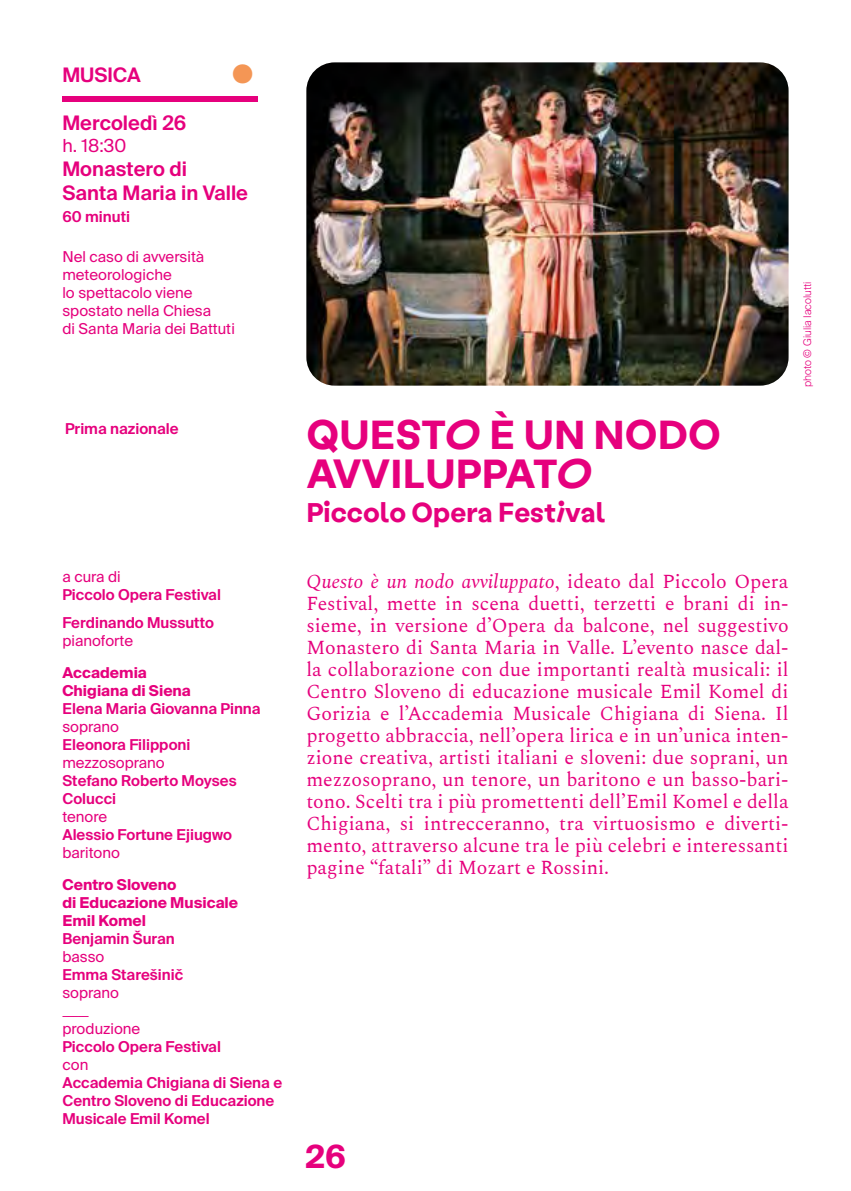
<style>
.page{position:relative;width:851px;height:1191px;background:#fff}
.page>*{position:absolute;margin:0;border:0;box-sizing:border-box;transform-origin:0 0}
.t1{font:700 42px/38.4px "Labil Grotesk";color:#e6007d}
.t2{font:600 34px "Suisse Intl";color:#f49655}
.t3{font:700 32px "Suisse Intl";color:#e6007d}
.t4{font:700 28px "Labil Grotesk";color:#e6007d}
.t5{font:600 20px/24px "Suisse Intl";color:#e6007d}
.t6{font:19.6px/22px "Spectral";color:#e6007d;text-align:justify}
.t7{font:18px "Suisse Intl";color:#e6007d}
.t8{font:600 15px/18px "Suisse Intl";color:#e6007d}
.t9{font:15px/18px "Suisse Intl";color:#e6007d}
.t10{font:700 15px/18px "Suisse Intl";color:#e6007d}
.t11{font:300 15px "Suisse Intl";color:#e6007d}
.t12{font:300 10.6px "Suisse Intl";color:#e6007d}
.s1{font-style:italic}
</style>
<div class="page">
<img style="left:306px;top:62px;width:482px;height:324px">
<div style="left:62px;top:96px;width:196px;height:6px;background:#e6007d"></div>
<h2 class="t2" style="left:232px;top:51px;width:22px">●</h2>
<p class="t5" style="left:62px;top:63px;width:80px">MUSICA</p>
<p class="t5" style="left:62px;top:111px;width:126px">Mercoledì 26</p>
<p class="t7" style="left:62px;top:135px;width:65px">h. 18:30</p>
<p class="t5" style="left:62px;top:157px;width:187px">Monastero di<br>Santa Maria in Valle</p>
<p class="t8" style="left:62px;top:207px;width:69px">60 minuti</p>
<p class="t9" style="left:62px;top:247px;width:174px">Nel caso di avversità meteorologiche<br>lo spettacolo viene spostato nella Chiesa<br>di Santa Maria dei Battuti</p>
<p class="t8" style="left:65px;top:420px;width:115px">Prima nazionale</p>
<p class="t9" style="left:62px;top:567px;width:60px">a cura di</p>
<p class="t8" style="left:62px;top:580px;width:160px;line-height:28px">Piccolo Opera Festival<br>Ferdinando Mussutto</p>
<p class="t9" style="left:62px;top:632px;width:72px">pianoforte</p>
<p class="t10" style="left:62px;top:664px;width:130px">Accademia<br>Chigiana di Siena</p>
<p class="t8" style="left:62px;top:699px;width:200px">Elena Maria Giovanna Pinna</p>
<p class="t9" style="left:62px;top:717px;width:58px">soprano</p>
<p class="t8" style="left:62px;top:735px;width:129px">Eleonora Filipponi</p>
<p class="t9" style="left:62px;top:753px;width:104px">mezzosoprano</p>
<p class="t8" style="left:62px;top:771px;width:176px">Stefano Roberto Moyses<br>Colucci</p>
<p class="t9" style="left:62px;top:807px;width:46px">tenore</p>
<p class="t8" style="left:62px;top:825px;width:171px">Alessio Fortune Ejiugwo</p>
<p class="t9" style="left:62px;top:843px;width:59px">baritono</p>
<p class="t10" style="left:62px;top:876px;width:177px">Centro Sloveno<br>di Educazione Musicale<br>Emil Komel</p>
<p class="t8" style="left:62px;top:929px;width:114px">Benjamin Šuran</p>
<p class="t9" style="left:62px;top:947px;width:44px">basso</p>
<p class="t8" style="left:62px;top:965px;width:122px">Emma Starešinič</p>
<p class="t9" style="left:62px;top:983px;width:58px">soprano</p>
<p class="t11" style="left:62px;top:1002px;width:28px">_____</p>
<p class="t9" style="left:62px;top:1019px;width:79px">produzione</p>
<p class="t8" style="left:62px;top:1037px;width:160px">Piccolo Opera Festival</p>
<p class="t9" style="left:62px;top:1055px;width:27px">con</p>
<p class="t8" style="left:62px;top:1073px;width:221px">Accademia Chigiana di Siena e<br>Centro Sloveno di Educazione<br>Musicale Emil Komel</p>
<h1 class="t1" style="left:306px;top:413px;width:416px">QUESTO È UN NODO<br>AVVILUPPATO</h1>
<h3 class="t4" style="left:306px;top:490px;width:300px">Piccolo Opera Festival</h3>
<p class="t12" style="left:801px;top:387px;width:107px;rotate:-90deg">photo © Giulia Iacolutti</p>
<p class="t6" style="left:306px;top:569px;width:483px"><span class="s1">Questo è un nodo avviluppato</span>, ideato dal Piccolo Opera Festival, mette in scena duetti, terzetti e brani di in&shy;sieme, in versione d’Opera da balcone, nel suggestivo Monastero di Santa Maria in Valle. L’evento nasce dal&shy;la collaborazione con due importanti realtà musicali: il Centro Sloveno di educazione musicale Emil Komel di Gorizia e l’Accademia Musicale Chigiana di Siena. Il progetto abbraccia, nell’opera lirica e in un’unica inten&shy;zione creativa, artisti italiani e sloveni: due soprani, un mezzosoprano, un tenore, un baritono e un basso-bari&shy;tono. Scelti tra i più promettenti dell’Emil Komel e della Chigiana, si intrecceranno, tra virtuosismo e diverti&shy;mento, attraverso alcune tra le più celebri e interessanti pagine “fatali” di Mozart e Rossini.</p>
<h3 class="t3" style="left:305px;top:1138px;width:42px">26</h3>
</div>
